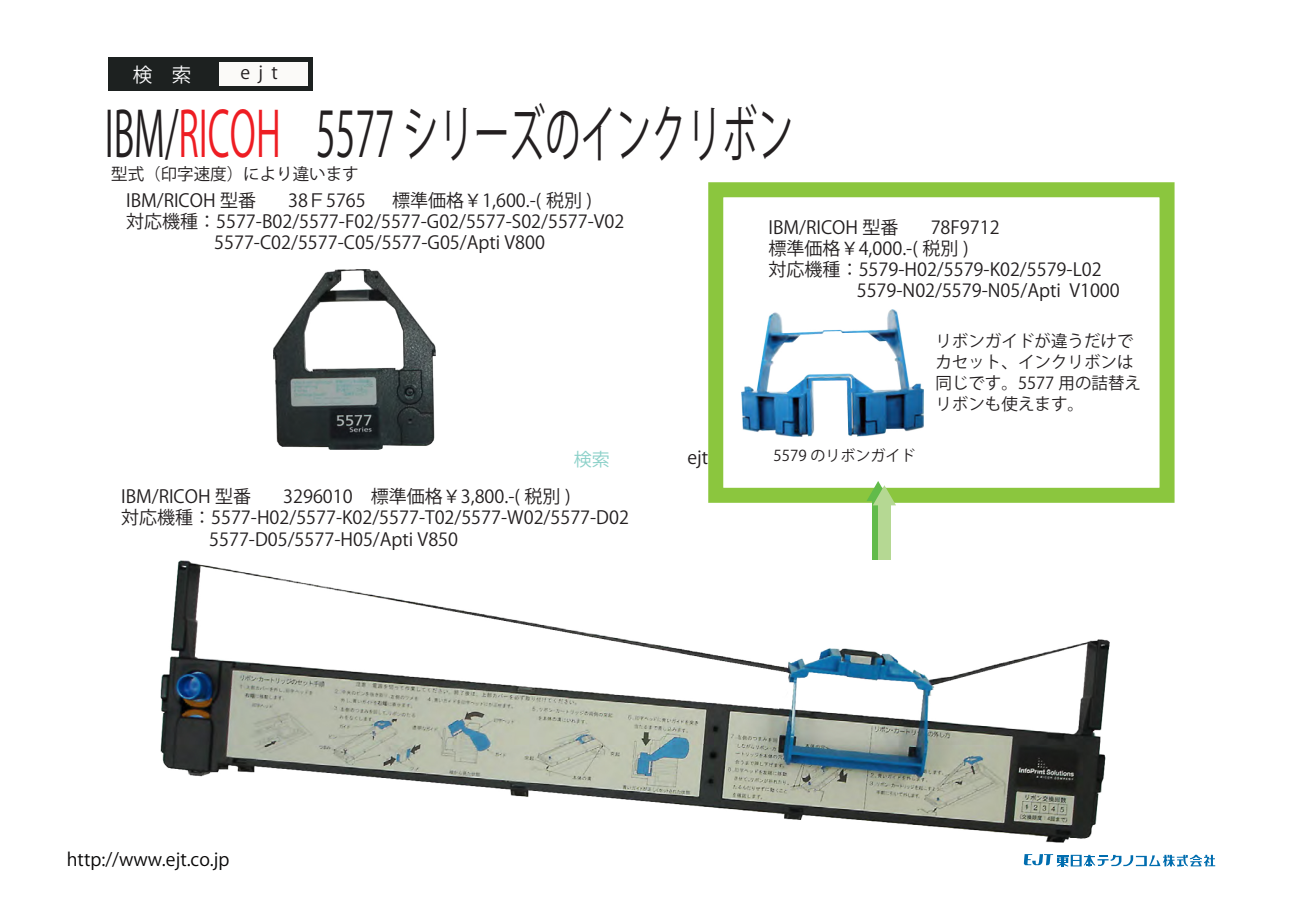
<style>
.page{position:relative;width:1289px;height:919px;background:#fff}
.page>*{position:absolute;margin:0;border:0;box-sizing:border-box;transform-origin:0 0}
.t1{font:61.95px "Koz Go Pr 6 N";color:#231f20;scale:.57 1}
.t2{font:19.5px "Koz Go Pr 6 N";color:#fbfbfc}
.t3{font:18px "Koz Go Pr 6 N";color:#231f20}
.t4{font:18px "Koz Go Pr 6 N";color:#080707}
.t5{font:18px "Koz Go Pr 6 N";color:#8cd1c9}
.t6{font:16.5px/21px "Koz Go Pr 6 N";color:#231f20}
.t7{font:15px "Koz Go Pr 6 N";color:#231f20}
.s1{color:#ee1d23}
</style>
<div class="page">
<div style="left:708px;top:182px;width:466px;height:321px;border:15px solid #8bc63e"></div>
<div style="left:871px;top:496px;width:13px;height:108px;background:#61bb4a"></div>
<div style="left:878px;top:500px;width:12px;height:108px;background:#b5d893"></div>
<svg style="left:866px;top:481px;width:30px;height:24px"></svg>
<svg style="left:1023px;top:854px;width:192px;height:12px"></svg>
<img style="left:273px;top:269px;width:162px;height:180px">
<img style="left:160px;top:560px;width:949px;height:282px">
<img style="left:741px;top:309px;width:182px;height:127px">
<div style="left:108px;top:57px;width:205px;height:34px;background:#1d2120"></div>
<div style="left:219px;top:62px;width:89px;height:23px;background:#fbfaf8"></div>
<p class="t2" style="left:133px;top:64px;width:60px">検　索</p>
<p class="t3" style="left:240px;top:62px;width:39px">e j t</p>
<h1 class="t1" style="left:105px;top:99px;width:1209px">IBM/<span class="s1">RICOH　</span>5577 シリーズのインクリボン</h1>
<p class="t6" style="left:111px;top:163px;width:249px">型式（印字速度）により違います</p>
<p class="t3" style="left:126px;top:191px;width:131px">IBM/RICOH 型番</p>
<p class="t3" style="left:288px;top:191px;width:305px">38Ｆ5765 　標準価格￥1,600.-( 税別 )</p>
<p class="t3" style="left:126px;top:212px;width:500px">対応機種：5577-B02/5577-F02/5577-G02/5577-S02/5577-V02</p>
<p class="t3" style="left:214px;top:233px;width:332px">5577-C02/5577-C05/5577-G05/Apti V800</p>
<p class="t5" style="left:573px;top:449px;width:37px">検索</p>
<p class="t3" style="left:687px;top:447px;width:22px">ejt</p>
<p class="t3" style="left:121px;top:486px;width:131px">IBM/RICOH 型番</p>
<p class="t3" style="left:283px;top:486px;width:307px">3296010　標準価格￥3,800.-( 税別 )　</p>
<p class="t3" style="left:121px;top:507px;width:509px">対応機種：5577-H02/5577-K02/5577-T02/5577-W02/5577-D02</p>
<p class="t3" style="left:209px;top:528px;width:250px">5577-D05/5577-H05/Apti V850</p>
<p class="t3" style="left:768px;top:217px;width:131px">IBM/RICOH 型番</p>
<p class="t3" style="left:930px;top:217px;width:70px">78F9712</p>
<p class="t3" style="left:768px;top:239px;width:219px">標準価格￥4,000.-( 税別 )　</p>
<p class="t3" style="left:768px;top:260px;width:334px">対応機種：5579-H02/5579-K02/5579-L02</p>
<p class="t3" style="left:856px;top:281px;width:264px">5579-N02/5579-N05/Apti V1000</p>
<p class="t7" style="left:773px;top:447px;width:143px">5579 のリボンガイド</p>
<p class="t6" style="left:935px;top:330px;width:207px">リボンガイドが違うだけでカセット、インクリボンは同じです。5577 用の詰替えリボンも使えます。</p>
<p class="t4" style="left:67px;top:848px;width:164px">http://www.ejt.co.jp</p>
</div>
